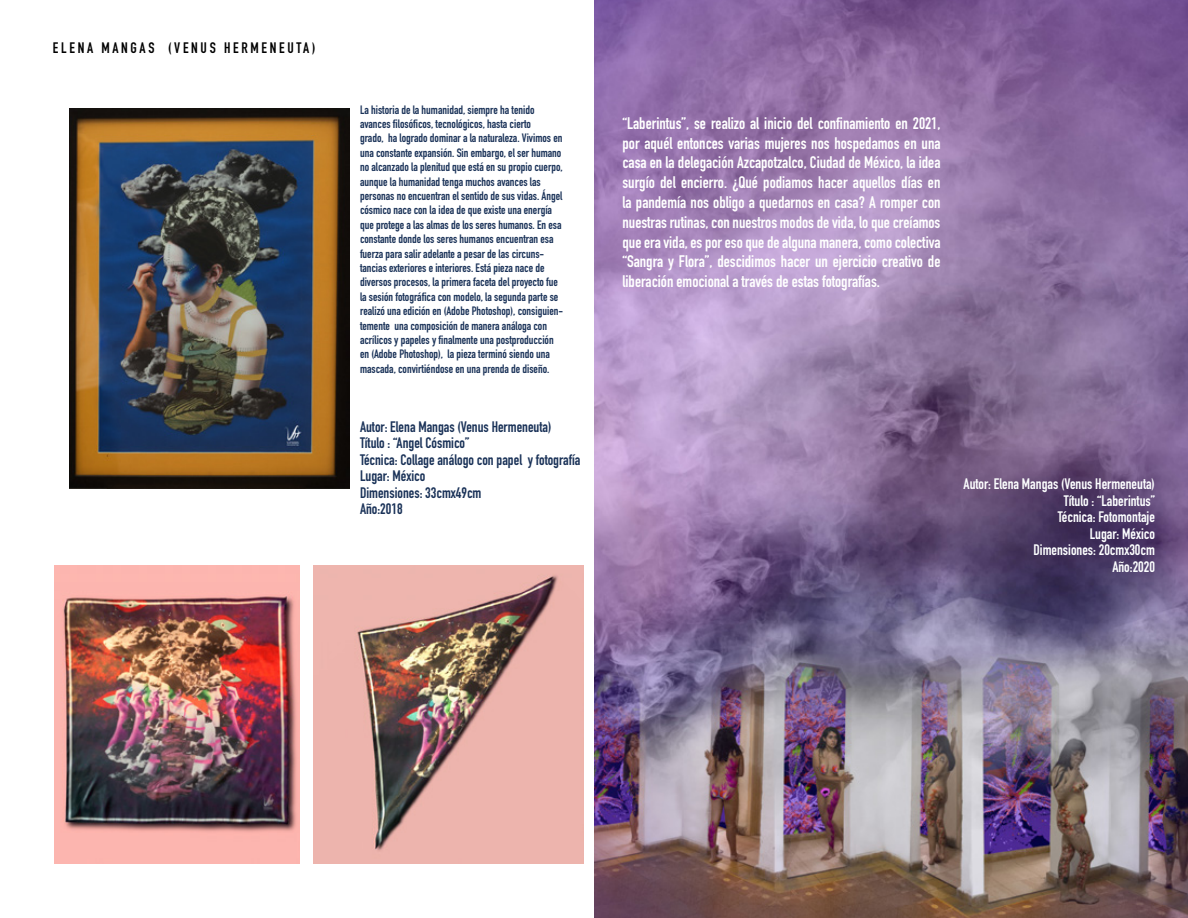
<style>
.page{position:relative;width:1188px;height:918px;background:#fff}
.page>*{position:absolute;margin:0;border:0;box-sizing:border-box;transform-origin:0 0}
.t1{font:700 16.5px/19.8px "DIN Condensed";color:#fff;text-align:justify}
.t2{font:700 15px/16.5px "DIN Condensed";color:#1a3258}
.t3{font:700 15px/16.5px "DIN Condensed";color:#fdffff;text-align:right}
.t4{font:700 15px "DIN Condensed";letter-spacing:.18em;color:#000}
.t5{font:700 12px/14.4px "DIN Condensed";color:#1a3258}
</style>
<div class="page">
<img style="left:69px;top:108px;width:280px;height:380px">
<img style="left:54px;top:566px;width:246px;height:298px">
<img style="left:314px;top:566px;width:270px;height:298px">
<img style="left:594px;top:0;width:594px;height:918px">
<p class="t4" style="left:53px;top:38px;width:264px">ELENA MANGAS (VENUS HERMENEUTA)</p>
<p class="t5" style="left:360px;top:102px;width:205px">La historia de la humanidad, siempre ha tenido avances filosóficos, tecnológicos, hasta cierto<br>grado, ha logrado dominar a la naturaleza. Vivimos en una constante expansión. Sin embargo, el ser humano no alcanzado la plenitud que está en su propio cuerpo, aunque la humanidad tenga muchos avances las personas no encuentran el sentido de sus vidas. Ángel cósmico nace con la idea de que existe una energía que protege a las almas de los seres humanos. En esa constante donde los seres humanos encuentran esa fuerza para salir adelante a pesar de las circuns&shy;tancias exteriores e interiores. Está pieza nace de diversos procesos, la primera faceta del proyecto fue la sesión fotográfica con modelo, la segunda parte se realizó una edición en (Adobe Photoshop), consiguien&shy;temente una composición de manera análoga con acrílicos y papeles y finalmente una postproducción en (Adobe Photoshop), la pieza terminó siendo una mascada, convirtiéndose en una prenda de diseño.</p>
<p class="t1" style="left:622px;top:113px;width:320px">“Laberintus”, se realizo al inicio del confinamiento en 2021, por aquél entonces varias mujeres nos hospedamos en una casa en la delegación Azcapotzalco, Ciudad de México, la idea surgío del encierro. ¿Qué podiamos hacer aquellos días en la pandemía nos obligo a quedarnos en casa? A romper con nuestras rutinas, con nuestros modos de vida, lo que creíamos que era vida, es por eso que de alguna manera, como colectiva “Sangra y Flora”, descidimos hacer un ejercicio creativo de liberación emocional a través de estas fotografías.</p>
<p class="t2" style="left:360px;top:418px;width:222px">Autor: Elena Mangas (Venus Hermeneuta)<br>Título : “Angel Cósmico”<br>Técnica: Collage análogo con papel y fotografía<br>Lugar: México<br>Dimensiones: 33cmx49cm<br>Año:2018</p>
<p class="t3" style="left:964px;top:476px;width:193px">Autor: Elena Mangas (Venus Hermeneuta)<br>Título : “Laberintus”<br>Técnica: Fotomontaje<br>Lugar: México<br>Dimensiones: 20cmx30cm<br>Año:2020</p>
</div>
